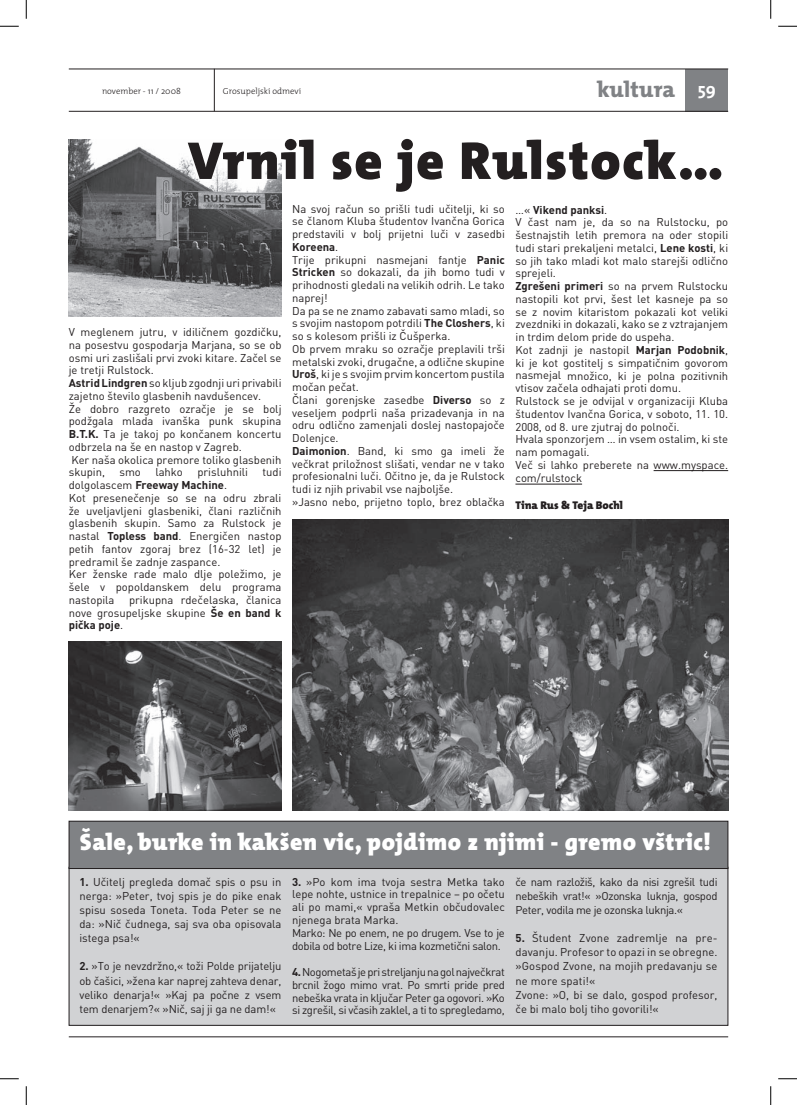
<style>
.page{position:relative;width:797px;height:1105px;background:#fff}
.page>*{position:absolute;margin:0;border:0;box-sizing:border-box;transform-origin:0 0}
.t1{font:53.75px "Mixheavy";letter-spacing:.03em;color:#231f20}
.t2{font:23.75px "Mixheavy";letter-spacing:.02em;color:#fff}
.t3{font:22.5px "Mixextrabold";letter-spacing:.01em;color:#808285}
.t4{font:11.25px/12.8px "DIN Regular EU";color:#231f20}
.t5{font:11.25px "DIN Bold EU";color:#231f20}
.t6{font:11.25px "Mixheavy";color:#231f20}
.t7{font:8.75px "Mixlight";color:#231f20}
.s1{font-family:"Mixbold";font-size:17.5px;color:#fff}
.s2{font-family:"DIN Regular EU"}
.s3{font-family:"DIN Bold EU"}
</style>
<div class="page">
<hr style="left:69px;top:1037px;width:659px;height:1px;background:#231f20">
<div style="left:685px;top:69px;width:43px;height:42px;background:#808285"></div>
<hr style="left:69px;top:111px;width:659px;height:1px;background:#231f20">
<hr style="left:214px;top:69px;width:1px;height:42px;background:#231f20">
<hr style="left:69px;top:69px;width:659px;height:1px;background:#231f20">
<img style="left:292px;top:520px;width:436px;height:290px">
<img style="left:69px;top:642px;width:212px;height:168px">
<img style="left:69px;top:140px;width:212px;height:177px">
<hr style="left:653px;top:470px;width:75px;height:1px;background:#231f20">
<hr style="left:515px;top:484px;width:67px;height:1px;background:#231f20">
<div style="left:69px;top:867px;width:659px;height:158px;background:#d1d2d4"></div>
<div style="left:69px;top:821px;width:659px;height:47px;background:#808285"></div>
<div style="left:69px;top:821px;width:659px;height:48px;border:1px solid #231f20"></div>
<svg style="left:0;top:25px;width:19px;height:2px"></svg>
<svg style="left:778px;top:25px;width:19px;height:2px"></svg>
<svg style="left:0;top:1078px;width:19px;height:1px"></svg>
<svg style="left:778px;top:1078px;width:19px;height:1px"></svg>
<svg style="left:25px;top:0;width:2px;height:19px"></svg>
<svg style="left:25px;top:1086px;width:2px;height:19px"></svg>
<svg style="left:770px;top:0;width:1px;height:19px"></svg>
<svg style="left:770px;top:1086px;width:1px;height:19px"></svg>
<p class="t7" style="left:102px;top:84px;width:80px">november - 11 / 2008</p>
<p class="t7" style="left:223px;top:84px;width:80px">Grosupeljski odmevi</p>
<h3 class="t3" style="left:597px;top:70px;width:120px">kultura <span class="s1">59</span></h3>
<h1 class="t1" style="left:188px;top:115px;width:537px">Vrnil se je Rulstock…</h1>
<p class="t5" style="left:515px;top:202px;width:93px"><span class="s2">…«</span> Vikend panksi<span class="s2">.</span></p>
<p class="t4" style="left:515px;top:216px;width:214px">V čast nam je, da so na Rulstocku, po šestnajstih letih premora na oder stopili tudi stari prekaljeni metalci, <span class="s3">Lene kosti</span>, ki so jih tako mladi kot malo starejši odlično sprejeli.<br><span class="s3">Zgrešeni primeri</span> so na prvem Rulstocku nastopili kot prvi, šest let kasneje pa so se z novim kitaristom pokazali kot veliki zvezdniki in dokazali, kako se z vztrajanjem in trdim delom pride do uspeha.<br>Kot zadnji je nastopil <span class="s3">Marjan Podobnik</span>, ki je kot gostitelj s simpatičnim govorom nasmejal množico, ki je polna pozitivnih vtisov začela odhajati proti domu.<br>Rulstock se je odvijal v organizaciji Kluba študentov Ivančna Gorica, v soboto, 11. 10.<br>2008, od 8. ure zjutraj do polnoči.<br>Hvala sponzorjem … in vsem ostalim, ki ste nam pomagali.<br>Več si lahko preberete na www.myspace. com/rulstock</p>
<p class="t6" style="left:515px;top:496px;width:109px">Tina Rus &amp; Teja Bochl</p>
<p class="t4" style="left:292px;top:202px;width:214px;text-align:justify">Na svoj račun so prišli tudi učitelji, ki so se članom Kluba študentov Ivančna Gorica predstavili v bolj prijetni luči v zasedbi</p>
<p class="t5" style="left:292px;top:239px;width:48px">Koreena<span class="s2">.</span></p>
<p class="t4" style="left:292px;top:253px;width:214px">Trije prikupni nasmejani fantje <span class="s3">Panic Stricken</span> so dokazali, da jih bomo tudi v prihodnosti gledali na velikih odrih. Le tako naprej!<br>Da pa se ne znamo zabavati samo mladi, so s svojim nastopom potrdili <span class="s3">The Closhers</span>, ki so s kolesom prišli iz Čušperka.<br>Ob prvem mraku so ozračje preplavili trši metalski zvoki, drugačne, a odlične skupine <span class="s3">Uroš</span>, ki je s svojim prvim koncertom pustila močan pečat.<br>Člani gorenjske zasedbe <span class="s3">Diverso</span> so z veseljem podprli naša prizadevanja in na odru odlično zamenjali doslej nastopajoče Dolenjce.<br><span class="s3">Daimonion</span>. Band, ki smo ga imeli že večkrat priložnost slišati, vendar ne v tako profesionalni luči. Očitno je, da je Rulstock tudi iz njih privabil vse najboljše.<br>»Jasno nebo, prijetno toplo, brez oblačka</p>
<p class="t4" style="left:69px;top:325px;width:214px">V meglenem jutru, v idiličnem gozdičku, na posestvu gospodarja Marjana, so se ob osmi uri zaslišali prvi zvoki kitare. Začel se je tretji Rulstock.<br><span class="s3">Astrid Lindgren</span> so kljub zgodnji uri privabili zajetno število glasbenih navdušencev.<br>Že dobro razgreto ozračje je se bolj podžgala mlada ivanška punk skupina <span class="s3">B.T.K.</span> Ta je takoj po končanem koncertu odbrzela na še en nastop v Zagreb.<br>Ker naša okolica premore toliko glasbenih skupin,</p>
<p class="t4" style="left:119px;top:466px;width:23px">smo</p>
<p class="t4" style="left:155px;top:466px;width:29px">lahko</p>
<p class="t4" style="left:197px;top:466px;width:52px">prisluhnili</p>
<p class="t4" style="left:262px;top:466px;width:21px">tudi</p>
<p class="t5" style="left:69px;top:478px;width:160px"><span class="s2">dolgolascem</span> Freeway Machine<span class="s2">.</span></p>
<p class="t4" style="left:69px;top:491px;width:214px">Kot presenečenje so se na odru zbrali že uveljavljeni glasbeniki, člani različnih glasbenih skupin. Samo za Rulstock je nastal <span class="s3">Topless band</span>. Energičen nastop petih fantov zgoraj brez (16-32 let) je predramil še zadnje zaspance.<br>Ker ženske rade malo dlje poležimo, je šele v popoldanskem delu programa nastopila</p>
<p class="t4" style="left:69px;top:593px;width:214px;text-align:right">prikupna rdečelaska, članica<br>nove grosupeljske skupine <span class="s3">Še en band k</span></p>
<p class="t5" style="left:69px;top:618px;width:56px">pička poje<span class="s2">.</span></p>
<h2 class="t2" style="left:80px;top:822px;width:632px">Šale, burke in kakšen vic, pojdimo z njimi - gremo vštric!</h2>
<p class="t4" style="left:515px;top:874px;width:203px;line-height:14.1px;text-align:justify">če nam razložiš, kako da nisi zgrešil tudi nebeških vrat!« »Ozonska luknja, gospod Peter, vodila me je ozonska luknja.«</p>
<p class="t4" style="left:515px;top:931px;width:203px;line-height:14.1px"><span class="s3">5.</span> Študent Zvone zadremlje na pre&shy;davanju. Profesor to opazi in se obregne. »Gospod Zvone, na mojih predavanju se ne more spati!«<br>Zvone: »O, bi se dalo, gospod profesor, če bi malo bolj tiho govorili!«</p>
<p class="t4" style="left:79px;top:874px;width:203px;line-height:14.1px;text-align:justify"><span class="s3">1.</span> Učitelj pregleda domač spis o psu in nerga: »Peter, tvoj spis je do pike enak spisu soseda Toneta. Toda Peter se ne da: »Nič čudnega, saj sva oba opisovala istega psa!«</p>
<p class="t4" style="left:79px;top:959px;width:203px;line-height:14.1px;text-align:justify"><span class="s3">2.</span> »To je nevzdržno,« toži Polde prijatelju ob čašici, »žena kar naprej zahteva denar, veliko denarja!« »Kaj pa počne z vsem tem denarjem?« »Nič, saj ji ga ne dam!«</p>
<p class="t4" style="left:292px;top:875px;width:214px"><span class="s3">3.</span> »Po kom ima tvoja sestra Metka tako lepe nohte, ustnice in trepalnice – po očetu ali po mami,« vpraša Metkin občudovalec njenega brata Marka.<br>Marko: Ne po enem, ne po drugem. Vse to je dobila od botre Lize, ki ima kozmetični salon.</p>
<p class="t4" style="left:292px;top:965px;width:214px;text-align:justify"><span class="s3">4.</span>Nogometaš je pri streljanju na gol največkrat brcnil žogo mimo vrat. Po smrti pride pred nebeška vrata in ključar Peter ga ogovori. »Ko si zgrešil, si včasih zaklel, a ti to spregledamo,</p>
</div>
